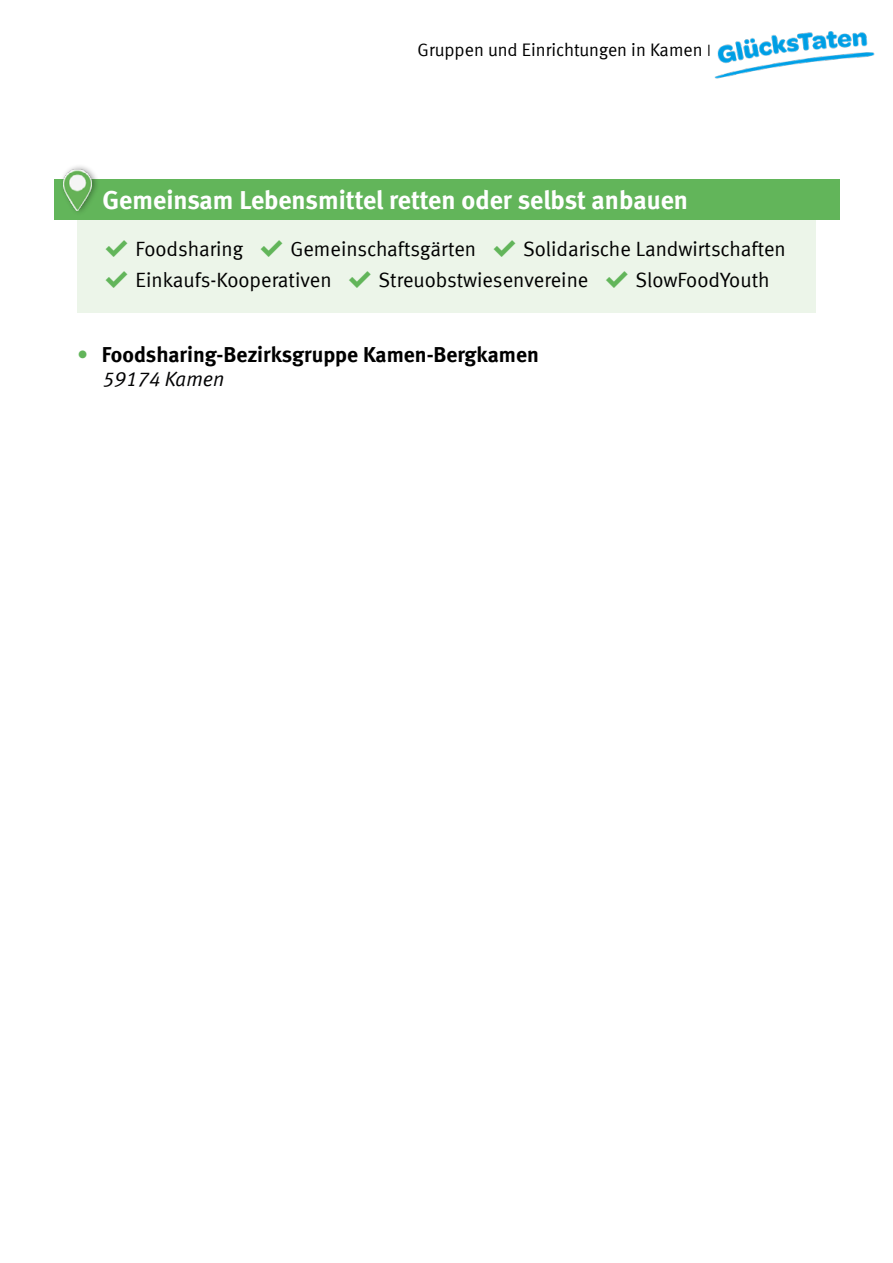
<style>
.page{position:relative;width:893px;height:1263px;background:#fff}
.page>*{position:absolute;margin:0;border:0;box-sizing:border-box;transform-origin:0 0}
.t1{font:700 26.1px "VZ Meta LF";color:#fff}
.t2{font:700 21.75px "VZ Meta LF";color:#000}
.t3{font:20.55px "VZ Meta LF";color:#000}
.t4{font:italic 20.55px "VZ Meta LF";color:#020203}
.t5{font:18.15px "VZ Meta LF";color:#000}
.s1{font-family:"Calibri";font-weight:300}
.s2{color:#62b55a}
.s3{font-weight:400;color:#62b55a}
</style>
<div class="page">
<img style="left:714px;top:31px;width:161px;height:48px">
<div style="left:77px;top:212px;width:739px;height:101px;background:#ecf5e9"></div>
<div style="left:54px;top:179px;width:785px;height:41px;background:#62b55a"></div>
<div style="left:60px;top:163px;width:40px;height:53px;background:#000;opacity:.4"></div>
<img style="left:63px;top:164px;width:28px;height:46px">
<p class="t5" style="left:418px;top:40px;width:295px">Gruppen und Einrichtungen in Kamen <span class="s1">ӏ</span></p>
<p class="t1" style="left:103px;top:185px;width:587px">Gemeinsam Lebensmittel retten oder selbst anbauen</p>
<p class="t3" style="left:103px;top:237px;width:685px"><span class="s2">✔</span> Foodsharing <span class="s2">✔</span> Gemeinschaftsgärten <span class="s2">✔</span> Solidarische Landwirtschaften</p>
<p class="t3" style="left:103px;top:268px;width:668px"><span class="s2">✔</span> Einkaufs-Kooperativen <span class="s2">✔</span> Streuobstwiesenvereine <span class="s2">✔</span> SlowFoodYouth</p>
<p class="t2" style="left:77px;top:341px;width:463px"><span class="s3">•</span> Foodsharing-Bezirksgruppe Kamen-Bergkamen</p>
<p class="t4" style="left:103px;top:367px;width:123px">59174 Kamen</p>
</div>
